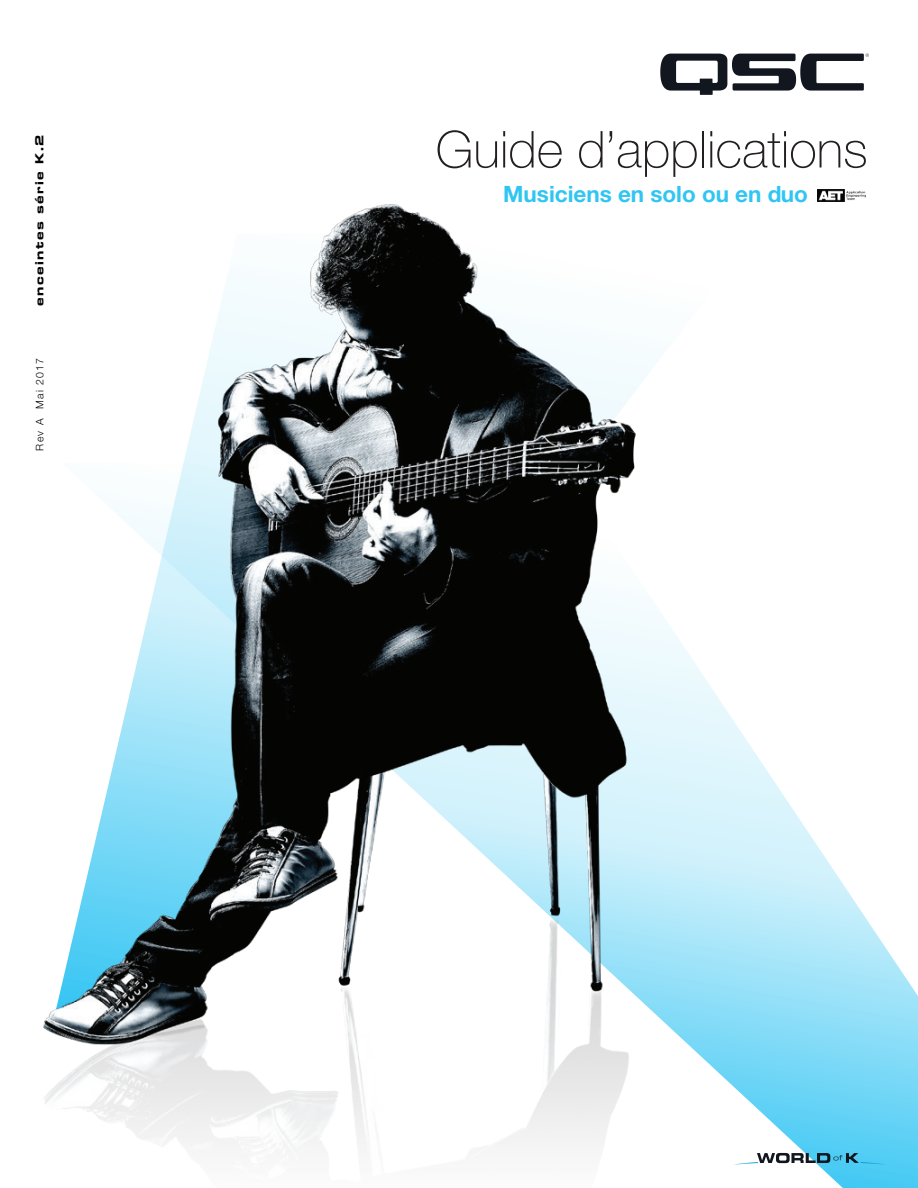
<style>
.page{position:relative;width:918px;height:1188px;background:#fff}
.page>*{position:absolute;margin:0;border:0;box-sizing:border-box;transform-origin:0 0}
.t1{font:100 51px "Helvetica Neue LT Pro";color:#231f20}
.t2{font:700 22.5px "Helvetica Neue LT Pro";color:#30c5f3}
.Subheader_1{font:700 expanded 12px "Eurostile Next LT Pro";letter-spacing:.12em;color:#040503}
.Subheader_1-2{font:300 10.5px "Helvetica Neue LT Pro";letter-spacing:.12em;color:#040503}
</style>
<div class="page">
<svg style="left:642px;top:609px;width:276px;height:579px"></svg>
<img style="left:43px;top:204px;width:599px;height:943px">
<svg style="left:914px;top:1185px;width:4px;height:3px"></svg>
<svg style="left:660px;top:54px;width:209px;height:41px"></svg>
<img style="left:818px;top:189px;width:47px;height:12px">
<svg style="left:733px;top:1153px;width:153px;height:12px"></svg>
<p class="Subheader_1" style="left:33px;top:306px;width:173px;rotate:-90deg">enceintes série K.2</p>
<p class="Subheader_1-2" style="left:33px;top:451px;width:95px;rotate:-90deg">Rev A Mai 2017</p>
<p class="t1" style="left:436px;top:119px;width:434px">Guide d’applications</p>
<p class="t2" style="left:503px;top:179px;width:306px">Musiciens en solo ou en duo</p>
</div>
